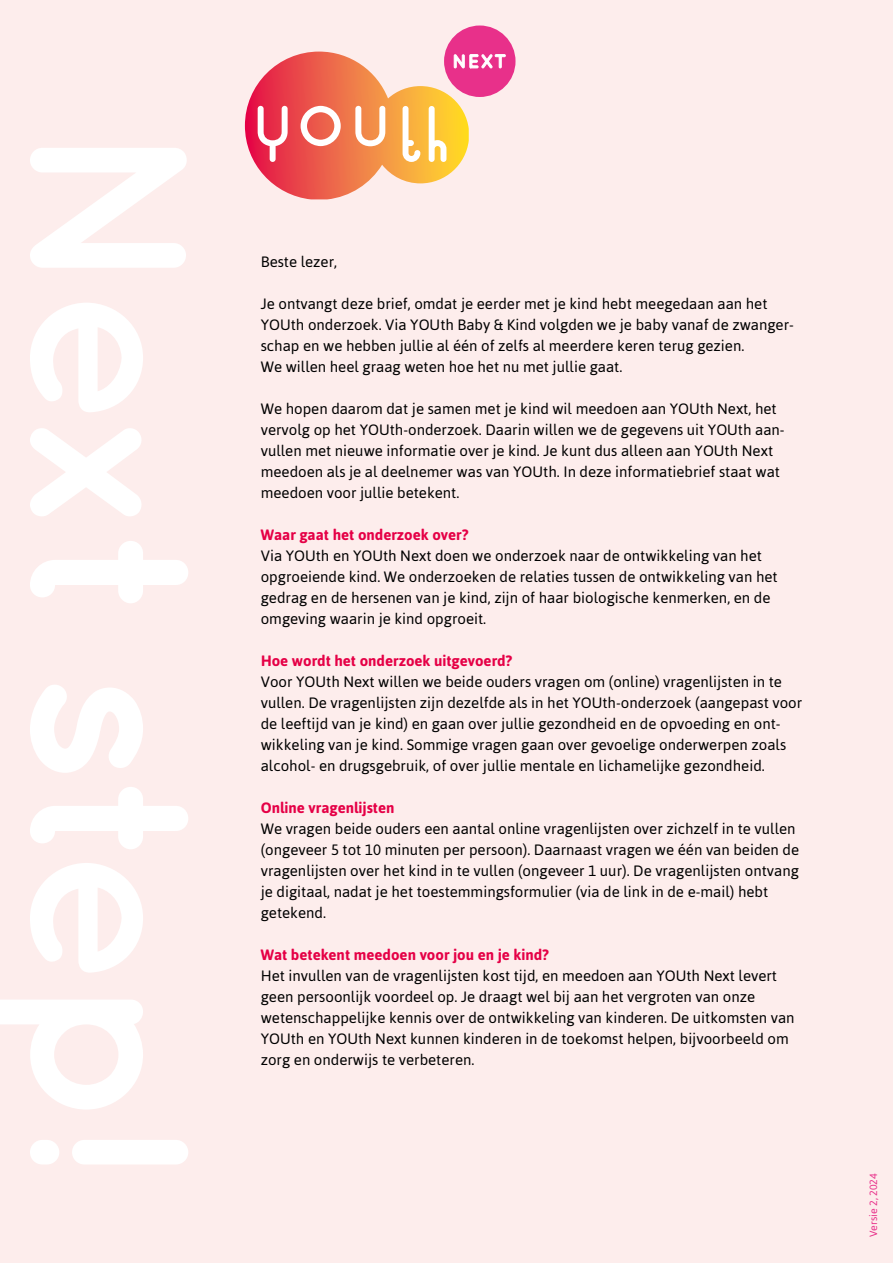
<style>
.page{position:relative;width:893px;height:1263px;background:#fdedec}
.page>*{position:absolute;margin:0;border:0;box-sizing:border-box;transform-origin:0 0}
.t1{font:15px/21px "Asap";color:#000}
.t2{font:700 15px "Asap";color:#e50046}
.t3{font:10.5px "Asap";color:#e8308a}
</style>
<div class="page">
<div style="left:444px;top:26px;width:71px;height:71px;background:#e8308a;border-radius:50%"></div>
<svg style="left:245px;top:52px;width:261px;height:147px"></svg>
<p class="t1" style="left:261px;top:251px;width:78px">Beste lezer,</p>
<p class="t1" style="left:261px;top:293px;width:535px">Je ontvangt deze brief, omdat je eerder met je kind hebt meegedaan aan het YOUth onderzoek. Via YOUth Baby &amp; Kind volgden we je baby vanaf de zwanger&shy;schap en we hebben jullie al één of zelfs al meerdere keren terug gezien.<br>We willen heel graag weten hoe het nu met jullie gaat.</p>
<p class="t1" style="left:261px;top:398px;width:525px">We hopen daarom dat je samen met je kind wil meedoen aan YOUth Next, het vervolg op het YOUth-onderzoek. Daarin willen we de gegevens uit YOUth aan&shy;vullen met nieuwe informatie over je kind. Je kunt dus alleen aan YOUth Next meedoen als je al deelnemer was van YOUth. In deze informatiebrief staat wat meedoen voor jullie betekent.</p>
<p class="t2" style="left:261px;top:526px;width:209px">Waar gaat het onderzoek over?</p>
<p class="t1" style="left:261px;top:545px;width:518px">Via YOUth en YOUth Next doen we onderzoek naar de ontwikkeling van het opgroeiende kind. We onderzoeken de relaties tussen de ontwikkeling van het gedrag en de hersenen van je kind, zijn of haar biologische kenmerken, en de omgeving waarin je kind opgroeit.</p>
<p class="t2" style="left:261px;top:652px;width:253px">Hoe wordt het onderzoek uitgevoerd?</p>
<p class="t1" style="left:261px;top:671px;width:543px">Voor YOUth Next willen we beide ouders vragen om (online) vragenlijsten in te vullen. De vragenlijsten zijn dezelfde als in het YOUth-onderzoek (aangepast voor de leeftijd van je kind) en gaan over jullie gezondheid en de opvoeding en ont&shy;wikkeling van je kind. Sommige vragen gaan over gevoelige onderwerpen zoals alcohol- en drugsgebruik, of over jullie mentale en lichamelijke gezondheid.</p>
<p class="t2" style="left:261px;top:799px;width:135px">Online vragenlijsten</p>
<p class="t1" style="left:261px;top:818px;width:540px">We vragen beide ouders een aantal online vragenlijsten over zichzelf in te vullen (ongeveer 5 tot 10 minuten per persoon). Daarnaast vragen we één van beiden de vragenlijsten over het kind in te vullen (ongeveer 1 uur). De vragenlijsten ontvang je digitaal, nadat je het toestemmingsformulier (via de link in de e-mail) hebt getekend.</p>
<p class="t2" style="left:261px;top:946px;width:290px">Wat betekent meedoen voor jou en je kind?</p>
<p class="t1" style="left:261px;top:965px;width:535px">Het invullen van de vragenlijsten kost tijd, en meedoen aan YOUth Next levert geen persoonlijk voordeel op. Je draagt wel bij aan het vergroten van onze wetenschappelijke kennis over de ontwikkeling van kinderen. De uitkomsten van YOUth en YOUth Next kunnen kinderen in de toekomst helpen, bijvoorbeeld om zorg en onderwijs te verbeteren.</p>
<p class="t3" style="left:867px;top:1237px;width:65px;rotate:-90deg">Versie 2, 2024</p>
</div>
